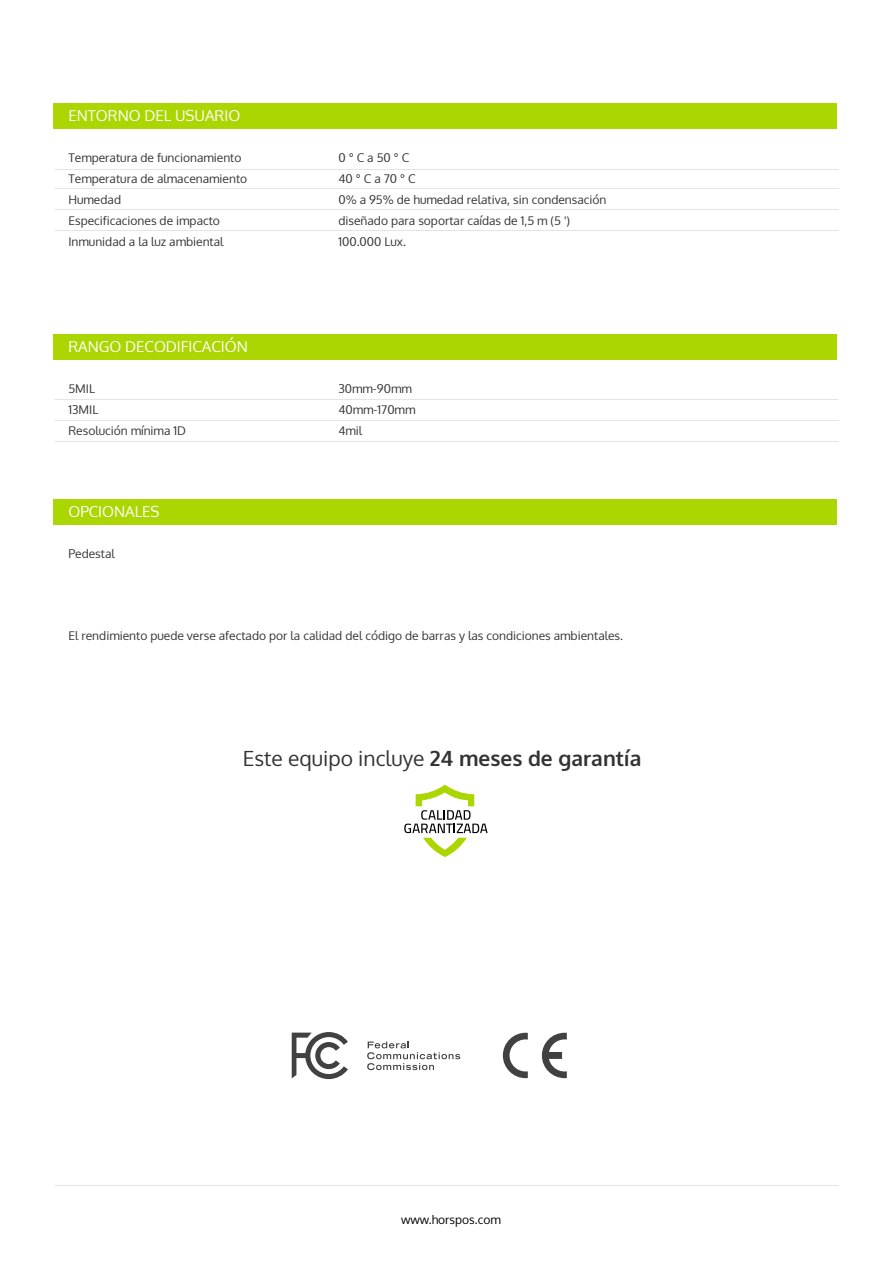
<style>
.page{position:relative;width:893px;height:1263px;background:#fff}
.page>*{position:absolute;margin:0;border:0;box-sizing:border-box;transform-origin:0 0}
.t1{font:21px "Oxygen";color:#333}
.t2{font:15px "Oxygen";color:#fff}
.t3{font:12px "Oxygen";color:#333}
.t4{font:12px "Oxygen";color:#000}
.s1{font-weight:700}
</style>
<div class="page">
<div style="left:53px;top:103px;width:783px;height:26px;background:#abd601"></div>
<div style="left:53px;top:334px;width:783px;height:25px;background:#abd601"></div>
<svg style="left:367px;top:1041px;width:93px;height:29px"></svg>
<svg style="left:292px;top:1032px;width:56px;height:47px"></svg>
<svg style="left:503px;top:1033px;width:25px;height:45px"></svg>
<svg style="left:542px;top:1033px;width:25px;height:45px"></svg>
<svg style="left:404px;top:784px;width:84px;height:73px"></svg>
<div style="left:53px;top:499px;width:783px;height:25px;background:#abd601"></div>
<p class="t2" style="left:68px;top:105px;width:173px">ENTORNO DEL USUARIO</p>
<p class="t3" style="left:68px;top:149px;width:175px">Temperatura de funcionamiento</p>
<p class="t3" style="left:338px;top:149px;width:72px">0 ° C a 50 ° C</p>
<p class="t3" style="left:68px;top:170px;width:180px">Temperatura de almacenamiento</p>
<p class="t3" style="left:338px;top:170px;width:79px">40 ° C a 70 ° C</p>
<p class="t3" style="left:68px;top:191px;width:54px">Humedad</p>
<p class="t3" style="left:338px;top:191px;width:270px">0% a 95% de humedad relativa, sin condensación</p>
<p class="t3" style="left:68px;top:212px;width:153px">Especificaciones de impacto</p>
<p class="t3" style="left:338px;top:212px;width:233px">diseñado para soportar caídas de 1,5 m (5 ')</p>
<p class="t3" style="left:68px;top:233px;width:157px">Inmunidad a la luz ambiental</p>
<p class="t3" style="left:338px;top:233px;width:69px">100.000 Lux.</p>
<p class="t2" style="left:68px;top:337px;width:181px">RANGO DECODIFICACIÓN</p>
<p class="t3" style="left:68px;top:380px;width:28px">5MIL</p>
<p class="t3" style="left:338px;top:380px;width:75px">30mm-90mm</p>
<p class="t3" style="left:68px;top:401px;width:31px">13MIL</p>
<p class="t3" style="left:338px;top:401px;width:78px">40mm-170mm</p>
<p class="t3" style="left:68px;top:422px;width:119px">Resolución mínima 1D</p>
<p class="t3" style="left:338px;top:422px;width:25px">4mil</p>
<p class="t2" style="left:68px;top:502px;width:93px">OPCIONALES</p>
<p class="t3" style="left:68px;top:545px;width:48px">Pedestal</p>
<p class="t3" style="left:68px;top:627px;width:556px">El rendimiento puede verse afectado por la calidad del código de barras y las condiciones ambientales.</p>
<h1 class="t1" style="left:243px;top:744px;width:400px">Este equipo incluye <span class="s1">24 meses de garantía</span></h1>
<p class="t4" style="left:401px;top:1211px;width:101px">www.horspos.com</p>
</div>
